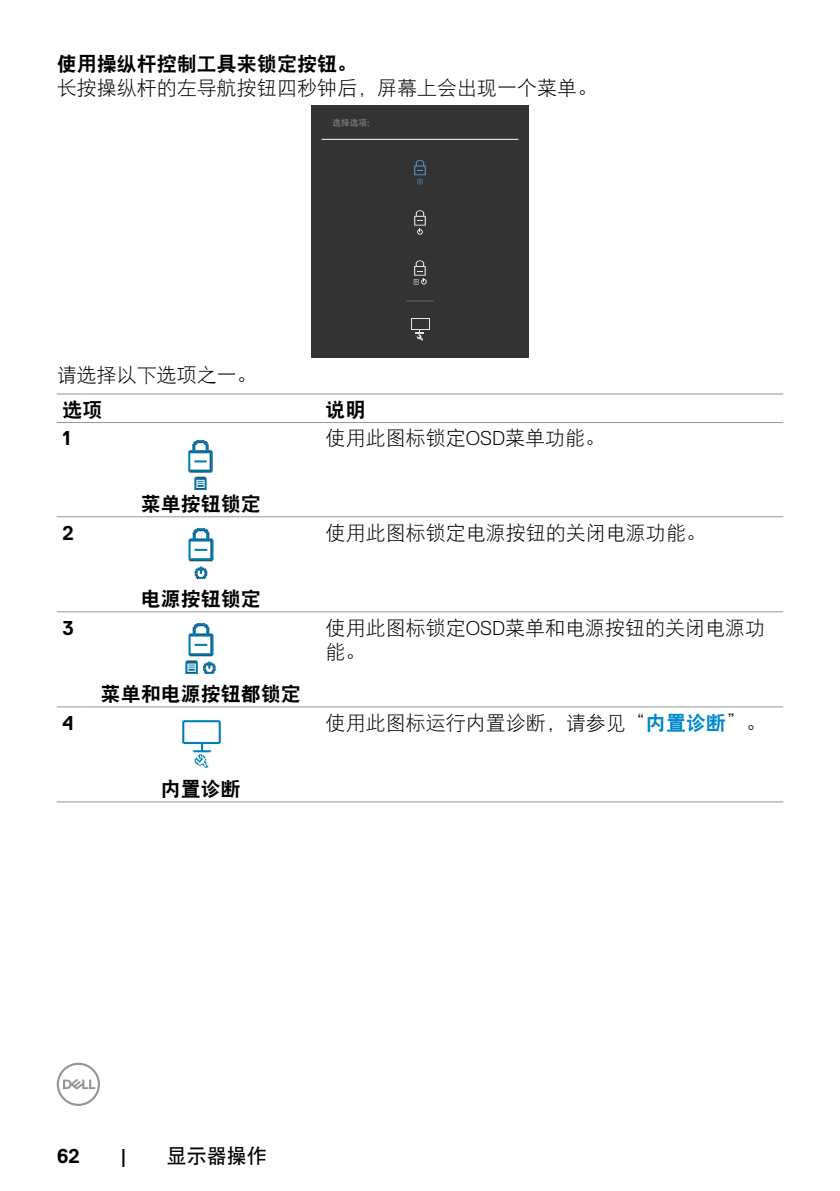
<style>
.page{position:relative;width:840px;height:1191px;background:#fff}
.page>*{position:absolute;margin:0;border:0;box-sizing:border-box;transform-origin:0 0}
.t1{font:20px/24px "DFP Hei W3";color:#000}
.t2{font:20px "DFP Hei W9";color:#000}
.t3{font:700 20px "Dell Replica";color:#000}
.t4{font:20px "DFP Hei W7";color:#000}
.t5{font:20px "Dell Replica";color:#000}
.t6{font:8.6px "Adobe Heiti Std";color:#888}
.s1{font-family:"Dell Replica";font-weight:300}
.s2{font-family:"DFP Hei W9";color:#0087cb}
</style>
<div class="page">
<svg style="left:57px;top:1062px;width:43px;height:44px"></svg>
<div style="left:311px;top:105px;width:217px;height:252px;background:#333"></div>
<hr style="left:321px;top:139px;width:197px;height:1px;background:#fff">
<svg style="left:406px;top:300px;width:27px;height:1px"></svg>
<svg style="left:411px;top:318px;width:18px;height:11px"></svg>
<div style="left:411px;top:319px;width:17px;height:9px;background:#333"></div>
<svg style="left:415px;top:329px;width:9px;height:12px"></svg>
<svg style="left:414px;top:160px;width:11px;height:24px"></svg>
<svg style="left:414px;top:210px;width:11px;height:25px"></svg>
<svg style="left:413px;top:260px;width:13px;height:24px"></svg>
<svg style="left:57px;top:394px;width:24px;height:1px"></svg>
<hr style="left:81px;top:394px;width:239px;height:1px;background:#939598">
<hr style="left:320px;top:394px;width:462px;height:1px;background:#939598">
<svg style="left:57px;top:422px;width:24px;height:1px"></svg>
<hr style="left:81px;top:422px;width:239px;height:1px;background:#939598">
<hr style="left:320px;top:422px;width:462px;height:1px;background:#939598">
<svg style="left:57px;top:516px;width:24px;height:1px"></svg>
<hr style="left:81px;top:516px;width:239px;height:1px;background:#939598">
<hr style="left:320px;top:516px;width:462px;height:1px;background:#939598">
<svg style="left:57px;top:611px;width:24px;height:1px"></svg>
<hr style="left:81px;top:611px;width:239px;height:1px;background:#939598">
<hr style="left:320px;top:611px;width:462px;height:1px;background:#939598">
<svg style="left:57px;top:706px;width:24px;height:1px"></svg>
<hr style="left:81px;top:706px;width:239px;height:1px;background:#939598">
<hr style="left:320px;top:706px;width:462px;height:1px;background:#939598">
<svg style="left:57px;top:801px;width:24px;height:1px"></svg>
<hr style="left:81px;top:801px;width:239px;height:1px;background:#939598">
<hr style="left:320px;top:801px;width:462px;height:1px;background:#939598">
<img style="left:188px;top:440px;width:25px;height:50px">
<img style="left:188px;top:528px;width:26px;height:51px">
<img style="left:185px;top:623px;width:31px;height:51px">
<img style="left:182px;top:720px;width:39px;height:48px">
<p class="t2" style="left:57px;top:53px;width:301px">使用操纵杆控制工具来锁定按钮。</p>
<p class="t1" style="left:57px;top:75px;width:541px">长按操纵杆的左导航按钮四秒钟后，屏幕上会出现一个菜单。</p>
<p class="t6" style="left:332px;top:118px;width:38px">选择选项:</p>
<p class="t1" style="left:57px;top:362px;width:201px">请选择以下选项之一。</p>
<p class="t2" style="left:62px;top:399px;width:41px">选项</p>
<p class="t2" style="left:325px;top:399px;width:41px">说明</p>
<p class="t3" style="left:62px;top:427px;width:10px">1</p>
<p class="t1" style="left:325px;top:426px;width:281px">使用此图标锁定<span class="s1">OSD</span>菜单功能。</p>
<p class="t2" style="left:141px;top:493px;width:121px">菜单按钮锁定</p>
<p class="t3" style="left:62px;top:521px;width:13px">2</p>
<p class="t1" style="left:325px;top:520px;width:381px">使用此图标锁定电源按钮的关闭电源功能。</p>
<p class="t2" style="left:141px;top:588px;width:121px">电源按钮锁定</p>
<p class="t3" style="left:62px;top:616px;width:13px">3</p>
<p class="t1" style="left:325px;top:615px;width:441px">使用此图标锁定<span class="s1">OSD</span>菜单和电源按钮的关闭电源功能。</p>
<p class="t2" style="left:101px;top:683px;width:202px">菜单和电源按钮都锁定</p>
<p class="t3" style="left:62px;top:711px;width:13px">4</p>
<p class="t1" style="left:325px;top:710px;width:441px">使用此图标运行内置诊断，请参见“<span class="s2">内置诊断</span>”。</p>
<p class="t2" style="left:161px;top:778px;width:81px">内置诊断</p>
<p class="t3" style="left:57px;top:1144px;width:25px">62</p>
<p class="t5" style="left:120px;top:1144px;width:8px">|</p>
<p class="t4" style="left:167px;top:1144px;width:101px">显示器操作</p>
</div>
